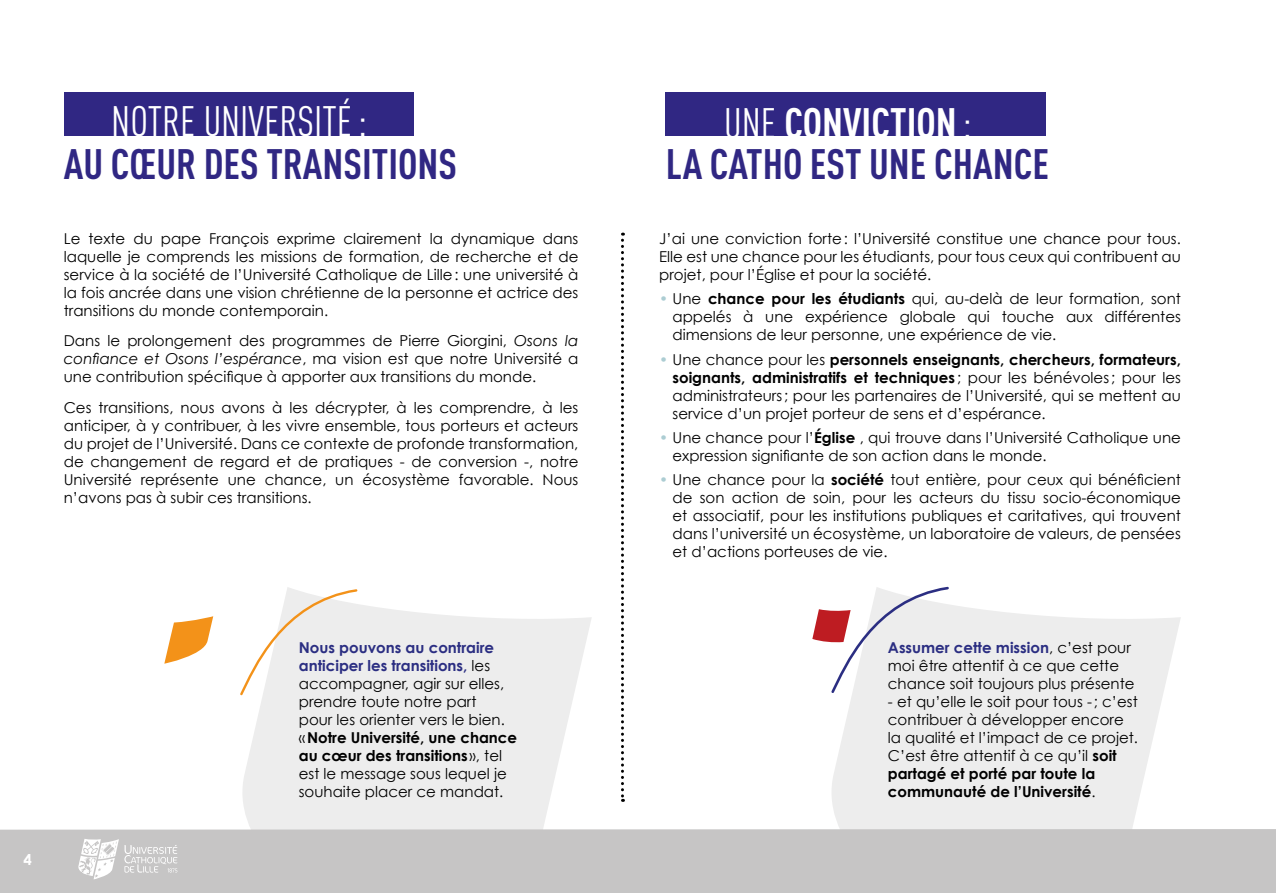
<style>
.page{position:relative;width:1276px;height:893px;background:#fff}
.page>*{position:absolute;margin:0;border:0;box-sizing:border-box;transform-origin:0 0}
.t1{font:700 42px "DIN Cond";color:#302783}
.t2{font:42px "DIN Cond";color:#fff}
.t3{font:700 42px "DIN Cond";color:#fff}
.t4{font:15px/18px "Century Gothic";color:#000;text-align:justify}
.t5{font:700 15px "Century Gothic";color:#fff}
.s1{font-weight:400}
.s2{font-style:italic}
.s3{color:#accdd3}
.s4{font-weight:700}
.s5{font-weight:700;color:#2b2e82}
</style>
<div class="page">
<div style="left:665px;top:92px;width:381px;height:44px;background:#302783"></div>
<div style="left:64px;top:92px;width:349px;height:44px;background:#302783"></div>
<svg style="left:950px;top:605px;width:231px;height:41px;fill:#ededed"></svg>
<svg style="left:287px;top:587px;width:305px;height:59px;fill:#ededed"></svg>
<svg style="left:621px;top:233px;width:3px;height:411px"></svg>
<svg style="left:168px;top:616px;width:45px;height:30px"></svg>
<svg style="left:812px;top:586px;width:138px;height:60px"></svg>
<svg style="left:267px;top:588px;width:92px;height:58px"></svg>
<svg style="left:0;top:646px;width:1276px;height:247px"></svg>
<svg style="left:78px;top:839px;width:99px;height:40px"></svg>
<h1 class="t2" style="left:111px;top:97px;width:257px">NOTRE UNIVERSITÉ:</h1>
<h1 class="t3" style="left:724px;top:97px;width:249px"><span class="s1">UNE</span> CONVICTION <span class="s1">:</span></h1>
<h1 class="t1" style="left:64px;top:138px;width:395px">AU CŒUR DES TRANSITIONS</h1>
<h1 class="t1" style="left:665px;top:138px;width:385px">LA CATHO EST UN E CHANCE</h1>
<p class="t4" style="left:64px;top:229px;width:516px">Le texte du pape François exprime clairement la dynamique dans laquelle je comprends les missions de formation, de recherche et de service à la société de l’Université Catholique de Lille: une université à la fois ancrée dans une vision chrétienne de la personne et actrice des transitions du monde contemporain.</p>
<p class="t4" style="left:64px;top:332px;width:516px">Dans le prolongement des programmes de Pierre Giorgini, <span class="s2">Osons la confiance et Osons l’espérance</span>, ma vision est que notre Université a une contribution spécifique à apporter aux transitions du monde.</p>
<p class="t4" style="left:64px;top:399px;width:516px">Ces transitions, nous avons à les décrypter, à les comprendre, à les anticiper, à y contribuer, à les vivre ensemble, tous porteurs et acteurs du projet de l’Université. Dans ce contexte de profonde transformation, de changement de regard et de pratiques - de conversion -, notre Université représente une chance, un écosystème favorable. Nous n’avons pas à subir ces transitions.</p>
<p class="t4" style="left:659px;top:229px;width:523px">J’ai une conviction forte: l’Université constitue une chance pour tous.<br>Elle est une chance pour les étudiants, pour tous ceux qui contribuent au projet, pour l’Église et pour la société.</p>
<p class="t4" style="left:672px;top:290px;width:510px;text-indent:-13px"><span class="s3">•</span> Une <span class="s4">chance pour les étudiants</span> qui, au-delà de leur formation, sont appelés à une expérience globale qui touche aux différentes dimensions de leur personne, une expérience de vie.</p>
<p class="t4" style="left:672px;top:350px;width:510px;text-indent:-13px"><span class="s3">•</span> Une chance pour les <span class="s4">personnels enseignants, chercheurs, formateurs, soignants, administratifs et techniques</span> ; pour les bénévoles; pour les administrateurs; pour les partenaires de l’Université, qui se mettent au service d’un projet porteur de sens et d’espérance.</p>
<p class="t4" style="left:672px;top:428px;width:510px;text-indent:-13px"><span class="s3">•</span> Une chance pour l’<span class="s4">Église</span> , qui trouve dans l’Université Catholique une expression signifiante de son action dans le monde.</p>
<p class="t4" style="left:672px;top:471px;width:510px;text-indent:-13px"><span class="s3">•</span> Une chance pour la <span class="s4">société</span> tout entière, pour ceux qui bénéficient de son action de soin, pour les acteurs du tissu socio-économique et associatif, pour les institutions publiques et caritatives, qui trouvent dans l’université un écosystème, un laboratoire de valeurs, de pensées et d’actions porteuses de vie.</p>
<p class="t5" style="left:24px;top:850px;width:10px">4</p>
<p class="t4" style="left:299px;top:639px;width:220px;text-align:left"><span class="s5">Nous pouvons au contraire anticiper les transitions,</span> les accompagner, agir sur elles, prendre toute notre part<br>pour les orienter vers le bien. «<span class="s4">Notre Université, une chance au cœur des transitions</span> », tel est le message sous lequel je souhaite placer ce mandat.</p>
<p class="t4" style="left:888px;top:639px;width:248px;text-align:left"><span class="s5">Assumer cette mission</span>, c’est pour moi être attentif à ce que cette chance soit toujours plus présente</p>
<p class="t4" style="left:888px;top:693px;width:252px;text-align:left">- et qu’elle le soit pour tous -; c’est contribuer à développer encore la qualité et l’impact de ce projet.<br>C’est être attentif à ce qu’il <span class="s4">soit partagé et porté par toute la communauté de l’Université</span>.</p>
</div>
